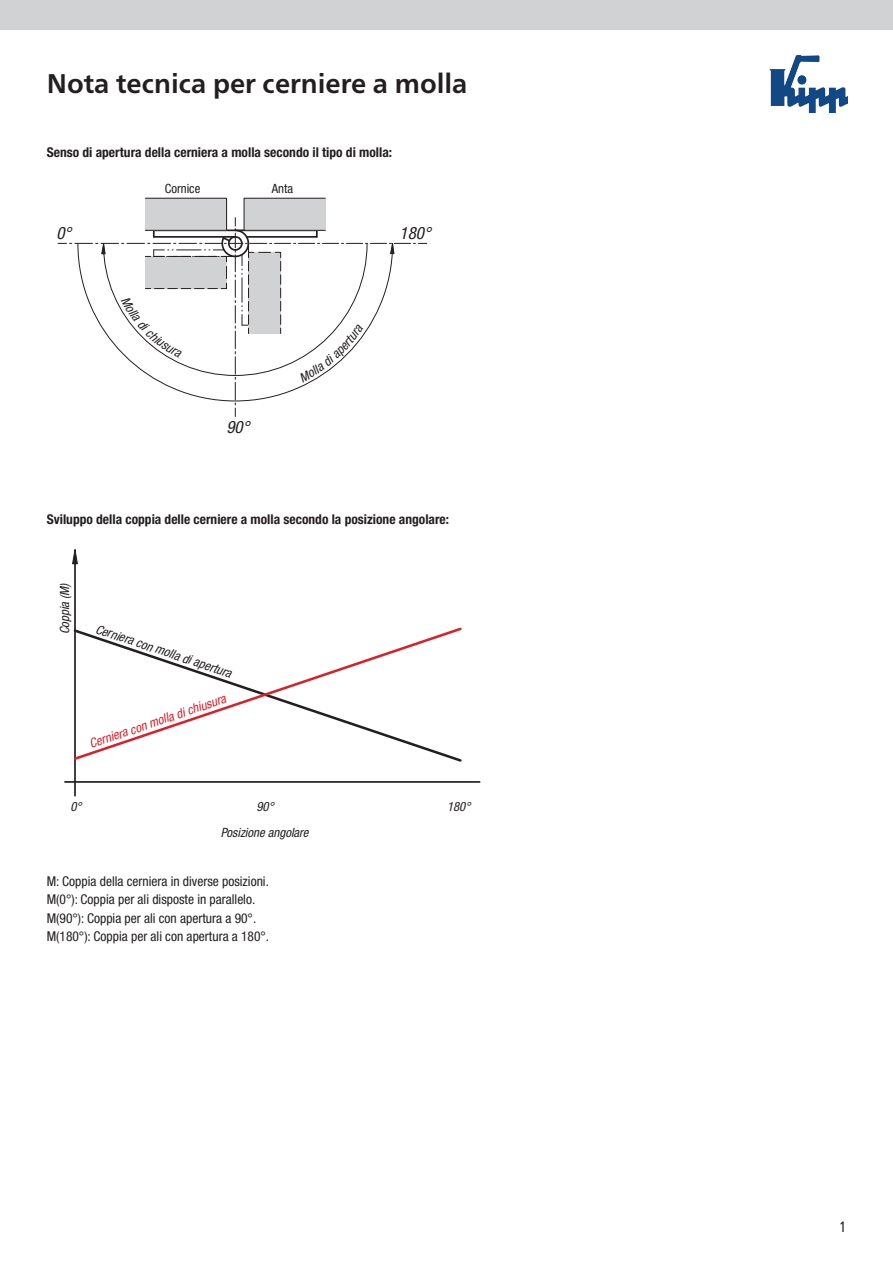
<style>
.page{position:relative;width:893px;height:1263px;background:#fff}
.page>*{position:absolute;margin:0;border:0;box-sizing:border-box;transform-origin:0 0}
.t1{font:700 27px "Frutiger Neue LTW1 G";color:#231f20}
.t2{font:italic condensed 16.95px "Helvetica Neue LTW1 G";color:#231f20}
.t3{font:15px "Frutiger Neue LTW1 G";color:#231f20;scale:.81 1}
.t4{font:condensed 13.5px/18.3px "Helvetica Neue LTW1 G";color:#231f20}
.t5{font:700 condensed 13.5px "Helvetica Neue LTW1 G";color:#231f20}
.t6{font:italic condensed 12.75px "Helvetica Neue LTW1 G";color:#231f20}
.t7{font:italic condensed 12.75px "Helvetica Neue LTW1 G";color:#da2128}
.t8{font:condensed 12.75px "Helvetica Neue LTW1 G";color:#231f20}
</style>
<div class="page">
<img style="left:769px;top:55px;width:79px;height:58px">
<div style="left:0;top:0;width:893px;height:30px;background:#d1d2d4"></div>
<div style="left:145px;top:198px;width:82px;height:32px;background:#d1d2d4"></div>
<div style="left:145px;top:198px;width:82px;height:33px;border:1px solid #231f20"></div>
<div style="left:244px;top:198px;width:81px;height:32px;background:#d1d2d4"></div>
<div style="left:244px;top:198px;width:82px;height:33px;border:1px solid #231f20"></div>
<svg style="left:72px;top:549px;width:6px;height:16px"></svg>
<hr style="left:65px;top:781px;width:415px;height:2px;background:#231f20">
<hr style="left:74px;top:559px;width:2px;height:237px;background:#231f20">
<svg style="left:73px;top:626px;width:389px;height:136px"></svg>
<svg style="left:58px;top:218px;width:369px;height:199px"></svg>
<h1 class="t1" style="left:47px;top:67px;width:422px">Nota tecnica per cerniere a molla</h1>
<p class="t5" style="left:47px;top:145px;width:347px">Senso di apertura della cerniera a molla secondo il tipo di molla:</p>
<p class="t8" style="left:165px;top:181px;width:37px">Cornice</p>
<p class="t8" style="left:272px;top:181px;width:23px">Anta</p>
<p class="t2" style="left:56px;top:224px;width:16px">0°</p>
<p class="t2" style="left:400px;top:224px;width:33px">180°</p>
<p class="t2" style="left:226px;top:417px;width:25px">90°</p>
<p class="t5" style="left:47px;top:511px;width:404px">Sviluppo della coppia delle cerniere a molla secondo la posizione angolare:</p>
<p class="t6" style="left:57px;top:634px;width:53px;rotate:-90deg">Coppia (M)</p>
<p class="t6" style="left:98px;top:622px;width:144px;rotate:18deg">Cerniera con molla di apertura</p>
<p class="t7" style="left:88px;top:737px;width:145px;rotate:-19deg">Cerniera con molla di chiusura</p>
<p class="t6" style="left:70px;top:799px;width:13px">0°</p>
<p class="t6" style="left:256px;top:799px;width:19px">90°</p>
<p class="t6" style="left:447px;top:799px;width:25px">180°</p>
<p class="t6" style="left:221px;top:825px;width:89px">Posizione angolare</p>
<p class="t4" style="left:47px;top:872px;width:224px">M: Coppia della cerniera in diverse posizioni.<br>M(0°): Coppia per ali disposte in parallelo.<br>M(90°): Coppia per ali con apertura a 90°.<br>M(180°): Coppia per ali con apertura a 180°.</p>
<p class="t3" style="left:839px;top:1218px;width:10px">1</p>
</div>
